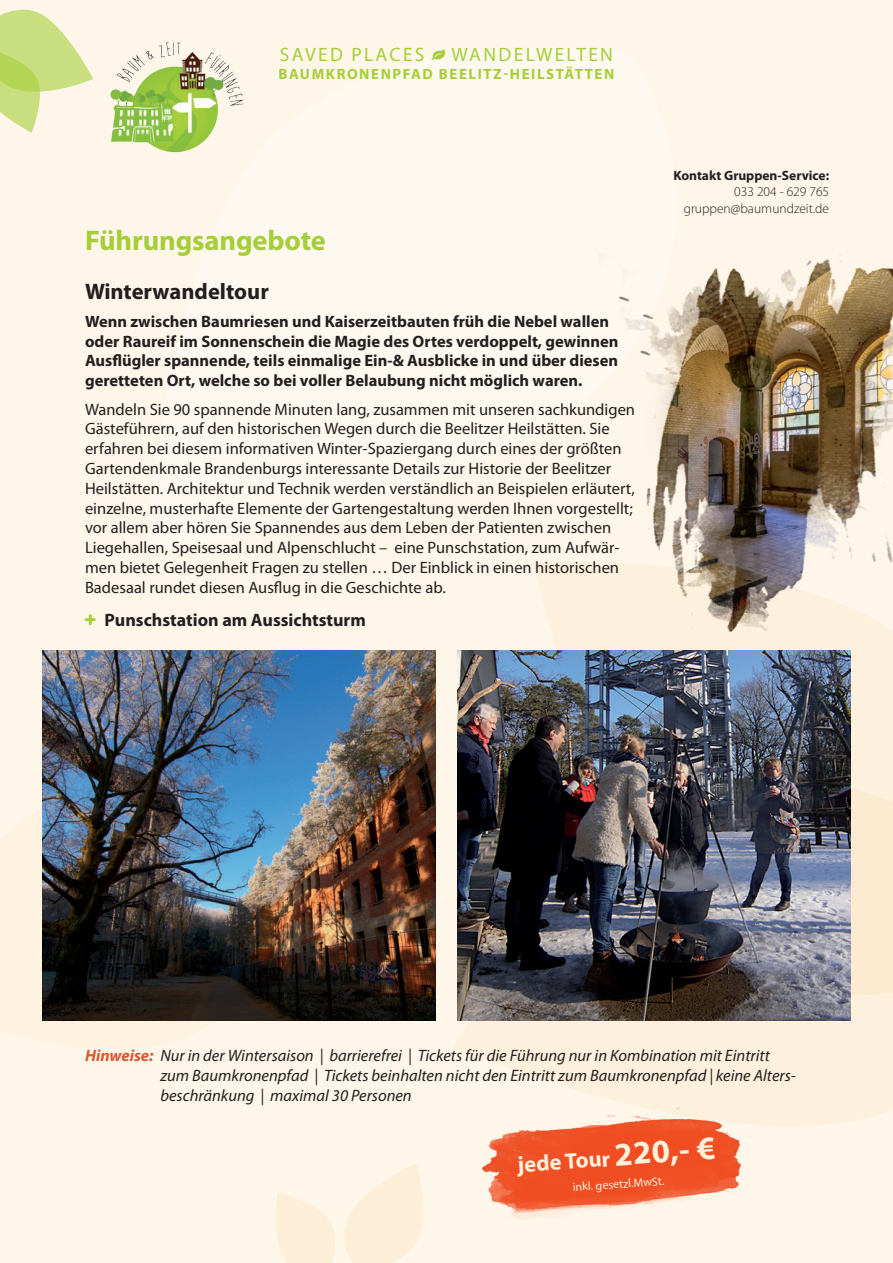
<style>
.page{position:relative;width:893px;height:1263px;background:#fef6e9}
.page>*{position:absolute;margin:0;border:0;box-sizing:border-box;transform-origin:0 0}
.t1{font:700 28.5px "Myriad Pro";letter-spacing:-.005em;color:#a6ce39}
.t2{font:700 22.5px "Myriad Pro";color:#231f20}
.t3{font:700 22.5px "Myriad Pro";color:#fef0da}
.t4{font:19.35px "Myriad Pro";letter-spacing:.12em;color:#a6ce39}
.t5{font:700 18px "Myriad Pro";color:#231f20}
.t6{font:16.5px/19.8px "Myriad Pro";color:#231f20}
.t7{font:700 16.5px/19.8px "Myriad Pro";color:#231f20}
.t8{font:italic 16.5px/19.8px "Myriad Pro";color:#231f20}
.t9{font:700 15px "Myriad Pro";letter-spacing:.105em;color:#a6ce39}
.t10{font:300 13.5px/16.2px "Myriad Pro";color:#231f20;text-align:right}
.t11{font:700 13.5px "Myriad Pro";color:#231f20}
.t12{font:12px "Myriad Pro";color:#fef0da}
.s1{font-weight:700;color:#d65b32}
.s2{font-size:33px}
</style>
<div class="page">
<svg style="left:276px;top:1164px;width:147px;height:99px"></svg>
<svg style="left:534px;top:562px;width:359px;height:181px;fill:#fdf0dc"></svg>
<svg style="left:454px;top:743px;width:439px;height:383px;fill:#fdf0dc"></svg>
<svg style="left:0;top:9px;width:89px;height:124px"></svg>
<img style="left:89px;top:42px;width:155px;height:111px">
<img style="left:43px;top:650px;width:393px;height:370px">
<img style="left:457px;top:650px;width:393px;height:370px">
<img style="left:471px;top:1108px;width:294px;height:111px">
<img style="left:585px;top:255px;width:308px;height:379px">
<p class="t4" style="left:280px;top:43px;width:335px">SAVED PLACES ● WANDELWELTEN</p>
<p class="t9" style="left:279px;top:64px;width:337px">BAUMKRONENPFAD BEELITZ-HEILSTÄTTEN</p>
<h1 class="t1" style="left:85px;top:222px;width:242px">Führungsangebote</h1>
<h2 class="t2" style="left:85px;top:276px;width:185px">Winterwandeltour</h2>
<p class="t7" style="left:85px;top:311px;width:535px">Wenn zwischen Baumriesen und Kaiserzeitbauten früh die Nebel wallen oder Raureif im Sonnenschein die Magie des Ortes verdoppelt, gewinnen Ausflügler spannende, teils einmalige Ein-&amp; Ausblicke in und über diesen geretteten Ort, welche so bei voller Belaubung nicht möglich waren.</p>
<p class="t6" style="left:85px;top:399px;width:552px">Wandeln Sie 90 spannende Minuten lang, zusammen mit unseren sachkundigen Gästeführern, auf den historischen Wegen durch die Beelitzer Heilstätten. Sie erfahren bei diesem informativen Winter-Spaziergang durch eines der größten Gartendenkmale Brandenburgs interessante Details zur Historie der Beelitzer Heilstätten. Architektur und Technik werden verständlich an Beispielen erläutert, einzelne, musterhafte Elemente der Gartengestaltung werden Ihnen vorgestellt; vor allem aber hören Sie Spannendes aus dem Leben der Patienten zwischen Liegehallen, Speisesaal und Alpenschlucht – eine Punschstation, zum Aufwär&shy;men bietet Gelegenheit Fragen zu stellen … Der Einblick in einen historischen Badesaal rundet diesen Ausflug in die Geschichte ab.</p>
<p class="t5" style="left:105px;top:608px;width:263px">Punschstation am Aussichtsturm</p>
<p class="t11" style="left:673px;top:167px;width:157px">Kontakt Gruppen-Service:</p>
<p class="t10" style="left:684px;top:184px;width:147px">033 204 - 629 765 gruppen@baumundzeit.de</p>
<p class="t8" style="left:160px;top:1046px;width:637px;text-indent:-75px"><span class="s1">Hinweise:</span> Nur in der Wintersaison | barrierefrei | Tickets für die Führung nur in Kombination mit Eintritt zum Baumkronenpfad | Tickets beinhalten nicht den Eintritt zum Baumkronenpfad | keine Alters&shy;beschränkung | maximal 30 Personen</p>
<h2 class="t3" style="left:517px;top:1150px;width:200px;rotate:-4deg">jede Tour <span class="s2">220,- €</span></h2>
<p class="t12" style="left:572px;top:1180px;width:93px;rotate:-4deg">inkl. gesetzl.MwSt.</p>
</div>
